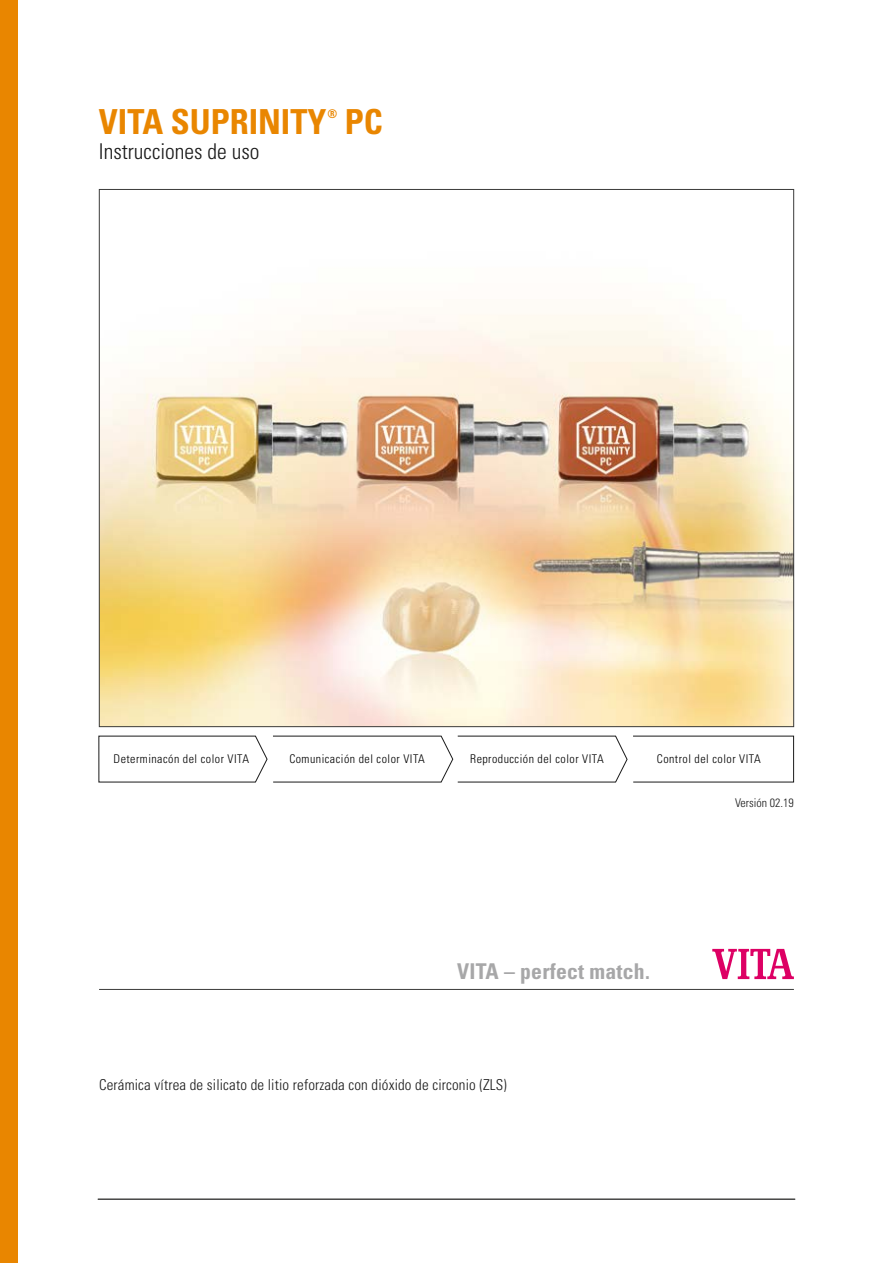
<style>
.page{position:relative;width:893px;height:1263px;background:#fff}
.page>*{position:absolute;margin:0;border:0;box-sizing:border-box;transform-origin:0 0}
.t1{font:700 condensed 34.5px "Univers";color:#e98600}
.t2{font:700 condensed 21.75px "Univers";letter-spacing:.01em;color:#a7a7a8}
.t3{font:300 condensed 21.75px "Univers";color:#1a1a1a}
.t4{font:300 condensed 15px "Univers";letter-spacing:.01em;color:#1a1a1a}
.t5{font:300 condensed 12px "Univers";letter-spacing:.04em;color:#000}
.t6{font:300 condensed 12px "Univers";color:#1a1a1a}
.t7{font:700 condensed 12px "Univers";color:#e98600}
</style>
<div class="page">
<hr style="left:99px;top:989px;width:695px;height:1px;background:#3b3b3a">
<svg style="left:712px;top:949px;width:82px;height:30px"></svg>
<div style="left:0;top:0;width:17px;height:1263px;background:#e98600"></div>
<hr style="left:98px;top:1199px;width:697px;height:1px;background:#3b3b3a">
<img style="left:101px;top:314px;width:691px;height:411px">
<svg style="left:98px;top:736px;width:530px;height:46px"></svg>
<h1 class="t1" style="left:99px;top:100px;width:229px">VITA SUPRINITY</h1>
<p class="t7" style="left:327px;top:106px;width:11px">®</p>
<h1 class="t1" style="left:345px;top:100px;width:39px">PC</h1>
<h2 class="t3" style="left:99px;top:138px;width:162px">Instrucciones de uso</h2>
<p class="t5" style="left:114px;top:751px;width:137px">Determinacón del color VITA</p>
<p class="t5" style="left:289px;top:752px;width:137px">Comunicación del color VITA</p>
<p class="t5" style="left:470px;top:752px;width:135px">Reproducción del color VITA</p>
<p class="t5" style="left:657px;top:751px;width:105px">Control del color VITA</p>
<h2 class="t2" style="left:457px;top:958px;width:194px">VITA – perfect match.</h2>
<p class="t4" style="left:99px;top:1075px;width:409px">Cerámica vítrea de silicato de litio reforzada con dióxido de circonio (ZLS)</p>
<p class="t6" style="left:735px;top:795px;width:60px">Versión 02.19</p>
</div>
